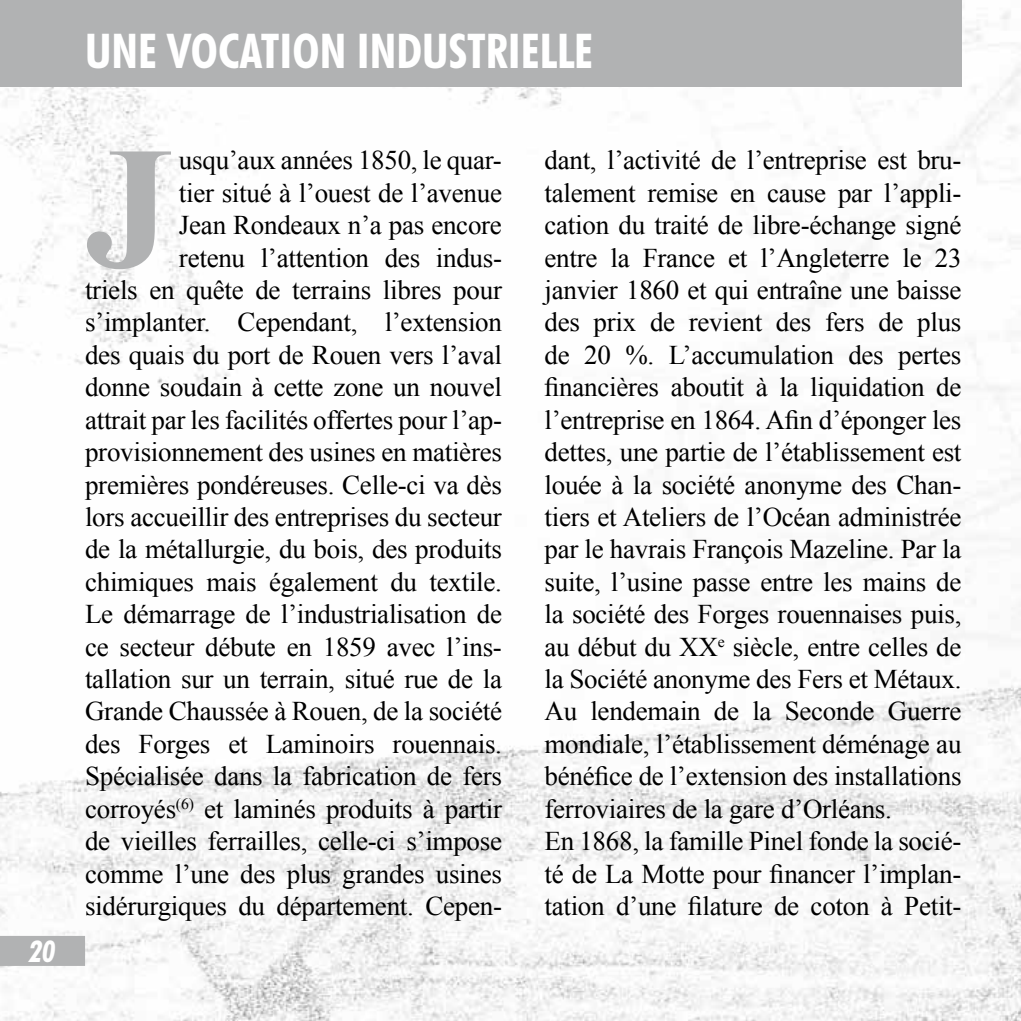
<style>
.page{position:relative;width:1021px;height:1021px;background:#fff}
.page>*{position:absolute;margin:0;border:0;box-sizing:border-box;transform-origin:0 0}
.t1{font:700 173.7px "Times New Roman";color:#b1b2b3}
.t2{font:700 condensed 48px "Futura BT";color:#fff}
.t3{font:italic 700 condensed 30px "Futura BT";color:#fff}
.t4{font:27px/32.4px "Times New Roman";letter-spacing:-.01em;color:#000;text-align:right}
</style>
<div class="page">
<img style="left:0;top:0;width:1020px;height:1020px">
<div style="left:0;top:935px;width:85px;height:30px;background:#b1b2b3"></div>
<div style="left:0;top:0;width:961px;height:87px;background:#b1b2b3"></div>
<h2 class="t2" style="left:85px;top:22px;width:509px">UNE VOCATION INDUSTRIELLE</h2>
<p class="t3" style="left:29px;top:932px;width:28px">20</p>
<p class="t4" style="left:85px;top:144px;width:418px">usqu’aux années 1850, le quar-<br>tier situé à l’ouest de l’avenue<br>Jean Rondeaux n’a pas encore<br>retenu l’attention des indus-<br>triels en quête de terrains libres pour s’implanter. Cependant, l’extension des quais du port de Rouen vers l’aval donne soudain à cette zone un nouvel attrait par les facilités offertes pour l’ap&shy;provisionnement des usines en matières premières pondéreuses. Celle-ci va dès lors accueillir des entreprises du secteur de la métallurgie, du bois, des produits chimiques mais également du textile.<br>Le démarrage de l’industrialisation de ce secteur débute en 1859 avec l’ins&shy;tallation sur un terrain, situé rue de la Grande Chaussée à Rouen, de la société des Forges et Laminoirs rouennais.<br>Spécialisée dans la fabrication de fers corroyés<sup>(6)</sup> et laminés produits à partir de vieilles ferrailles, celle-ci s’impose comme l’une des plus grandes usines sidérurgiques du département. Cepen-</p>
<p class="t4" style="left:544px;top:144px;width:418px;text-align:left">dant, l’activité de l’entreprise est bru&shy;talement remise en cause par l’appli&shy;cation du traité de libre-échange signé entre la France et l’Angleterre le 23 janvier 1860 et qui entraîne une baisse des prix de revient des fers de plus de 20 %. L’accumulation des pertes financières aboutit à la liquidation de l’entreprise en 1864. Afin d’éponger les dettes, une partie de l’établissement est louée à la société anonyme des Chan&shy;tiers et Ateliers de l’Océan administrée par le havrais François Mazeline. Par la suite, l’usine passe entre les mains de la société des Forges rouennaises puis, au début du XX<sup>e</sup> siècle, entre celles de la Société anonyme des Fers et Métaux.<br>Au lendemain de la Seconde Guerre mondiale, l’établissement déménage au bénéfice de l’extension des installations ferroviaires de la gare d’Orléans.<br>En 1868, la famille Pinel fonde la socié&shy;té de La Motte pour financer l’implan&shy;tation d’une filature de coton à Petit-</p>
<h1 class="t1" style="left:85px;top:108px;width:88px">J</h1>
</div>
